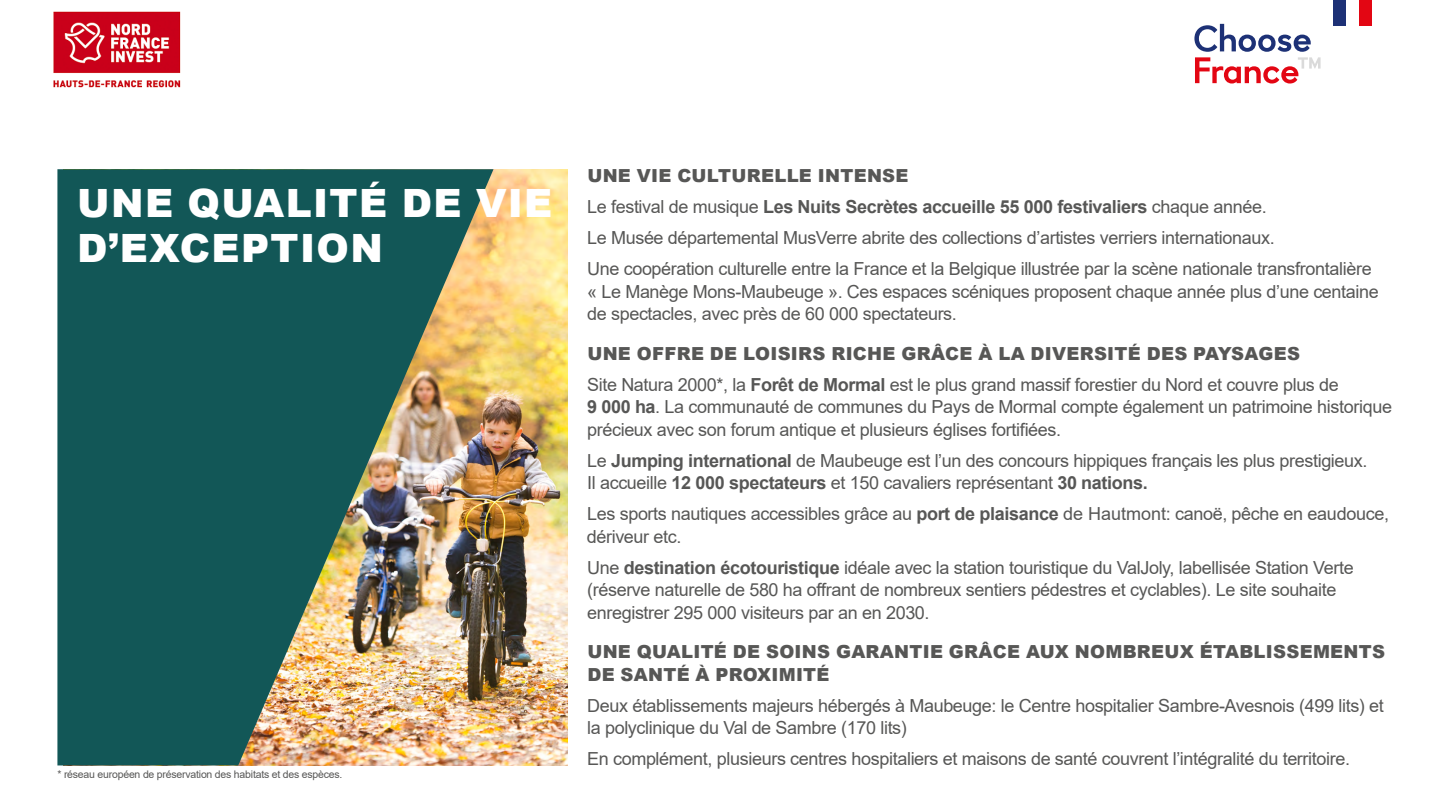
<style>
.page{position:relative;width:1438px;height:808px;background:#fff}
.page>*{position:absolute;margin:0;border:0;box-sizing:border-box;transform-origin:0 0}
.t1{font:900 39px "Arial";letter-spacing:.035em;color:#fff}
.t2{font:18px/22.5px "Arial";letter-spacing:-.02em;color:#575756}
.t3{font:900 18px/22.5px "Arial";letter-spacing:.015em;color:#575756}
.t4{font:700 18px "Arial";letter-spacing:-.02em;color:#575756}
.t5{font:10.5px "Arial";letter-spacing:-.02em;color:#575756}
.s1{font-weight:400}
.s2{font-weight:700}
</style>
<div class="page">
<img style="left:53px;top:11px;width:128px;height:77px">
<div style="left:1333px;top:0;width:12px;height:26px;background:#1d3176"></div>
<div style="left:1358px;top:0;width:13px;height:26px;background:#e30613"></div>
<svg style="left:1194px;top:24px;width:126px;height:60px"></svg>
<img style="left:493px;top:169px;width:75px;height:596px">
<img style="left:57px;top:169px;width:436px;height:596px">
<p class="t1" style="left:77px;top:175px;width:476px">UNE QUALITÉ DE VIE</p>
<p class="t1" style="left:77px;top:220px;width:307px">D’EXCEPTION</p>
<p class="t5" style="left:57px;top:767px;width:286px">* réseau européen de préservation des habitats et des espèces.</p>
<p class="t3" style="left:587px;top:164px;width:322px">UNE VIE CULTURELLE INTENSE</p>
<p class="t4" style="left:587px;top:194px;width:681px"><span class="s1">Le festival de musique</span> Les Nuits Secrètes accueille 55 000 festivaliers <span class="s1">chaque année.</span></p>
<p class="t2" style="left:587px;top:226px;width:689px">Le Musée départemental MusVerre abrite des collections d’artistes verriers internationaux.</p>
<p class="t2" style="left:587px;top:257px;width:793px">Une coopération culturelle entre la France et la Belgique illustrée par la scène nationale transfrontalière « Le Manège Mons-Maubeuge ». Ces espaces scéniques proposent chaque année plus d’une centaine de spectacles, avec près de 60 000 spectateurs.</p>
<p class="t3" style="left:587px;top:341px;width:714px">UNE OFFRE DE LOISIRS RICHE GRÂCE À LA DIVERSITÉ DES PAYSAGES</p>
<p class="t2" style="left:587px;top:373px;width:806px">Site Natura 2000*, la <span class="s2">Forêt de Mormal</span> est le plus grand massif forestier du Nord et couvre plus de<br><span class="s2">9 000 ha</span>. La communauté de communes du Pays de Mormal compte également un patrimoine historique précieux avec son forum antique et plusieurs églises fortifiées.</p>
<p class="t2" style="left:587px;top:449px;width:782px">Le <span class="s2">Jumping international</span> de Maubeuge est l’un des concours hippiques français les plus prestigieux.<br>Il accueille <span class="s2">12 000 spectateurs</span> et 150 cavaliers représentant <span class="s2">30 nations.</span></p>
<p class="t2" style="left:586px;top:502px;width:803px">Les sports nautiques accessibles grâce au <span class="s2">port de plaisance</span> de Hautmont: canoë, pêche en eaudouce, dériveur etc.</p>
<p class="t2" style="left:587px;top:556px;width:768px">Une <span class="s2">destination écotouristique</span> idéale avec la station touristique du ValJoly, labellisée Station Verte (réserve naturelle de 580 ha offrant de nombreux sentiers pédestres et cyclables). Le site souhaite enregistrer 295 000 visiteurs par an en 2030.</p>
<p class="t3" style="left:587px;top:640px;width:799px">UNE QUALITÉ DE SOINS GARANTIE GRÂCE AUX NOMBREUX ÉTABLISSEMENTS<br>DE SANTÉ À PROXIMITÉ</p>
<p class="t2" style="left:587px;top:694px;width:798px">Deux établissements majeurs hébergés à Maubeuge: le Centre hospitalier Sambre-Avesnois (499 lits) et la polyclinique du Val de Sambre (170 lits)</p>
<p class="t2" style="left:587px;top:747px;width:764px">En complément, plusieurs centres hospitaliers et maisons de santé couvrent l’intégralité du territoire.</p>
</div>
